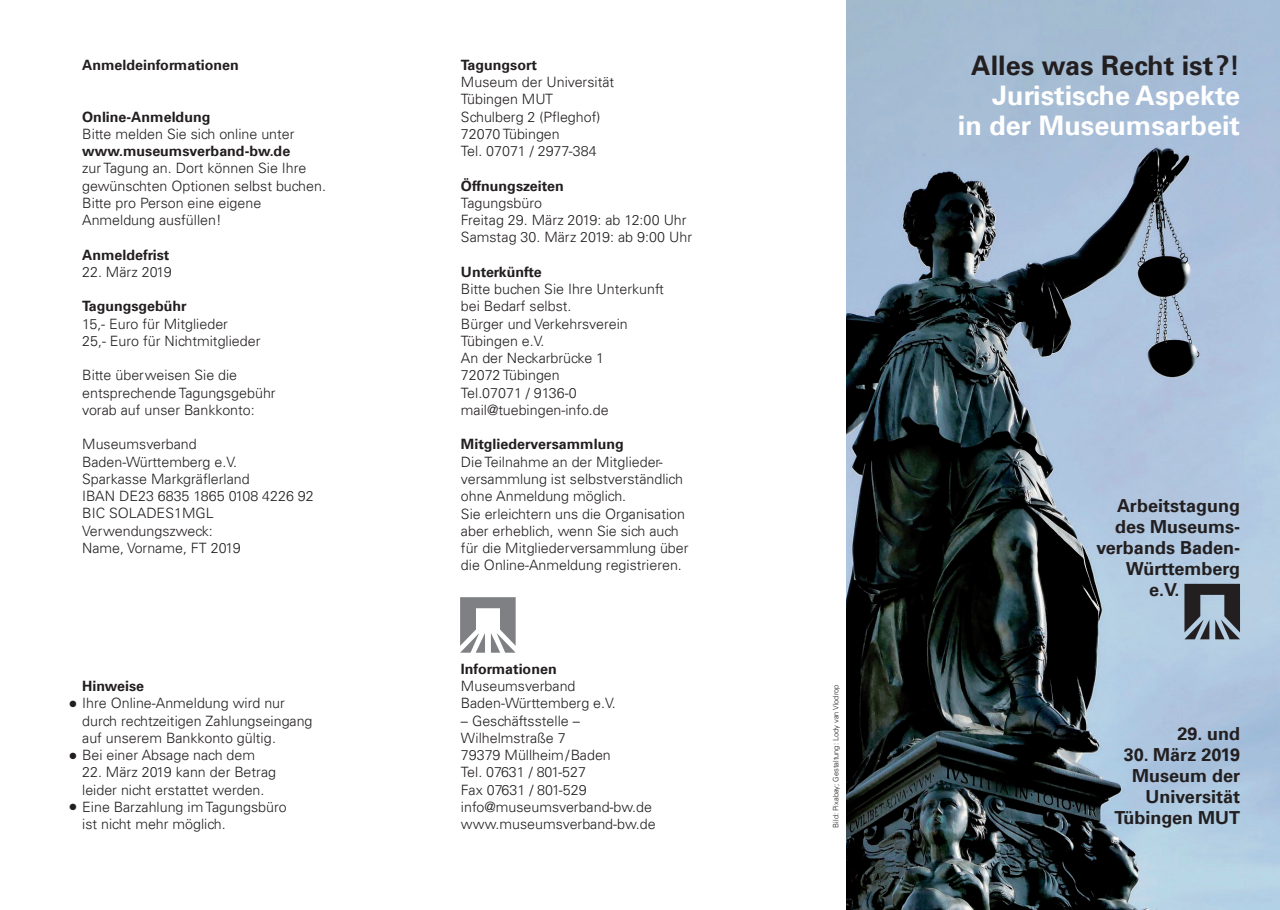
<style>
.page{position:relative;width:1280px;height:910px;background:#fff}
.page>*{position:absolute;margin:0;border:0;box-sizing:border-box;transform-origin:0 0}
.t1{font:700 27px/30px "Univers LT";color:#fff;text-align:right}
.t2{font:700 27px "Univers LT";color:#231f20}
.t3{font:700 18px/21px "Univers LT";color:#231f20;text-align:right}
.t4{font:300 14.25px/17.2px "Univers LT";color:#231f20}
.t5{font:700 14.25px "Univers LT";color:#231f20}
.t6{font:9px "Zapf Dingbats ITC";color:#231f20}
.t7{font:300 7.5px "Univers LT";color:#231f20}
</style>
<div class="page">
<img style="left:846px;top:0;width:434px;height:910px">
<svg style="left:460px;top:597px;width:56px;height:56px"></svg>
<svg style="left:1184px;top:584px;width:56px;height:55px;background:#5a6169"></svg>
<p class="t5" style="left:82px;top:56px;width:158px">Anmeldeinformationen</p>
<p class="t5" style="left:82px;top:108px;width:130px">Online-Anmeldung</p>
<p class="t4" style="left:82px;top:125px;width:214px">Bitte melden Sie sich online unter</p>
<p class="t5" style="left:82px;top:143px;width:210px">www.museumsverband-bw.de</p>
<p class="t4" style="left:82px;top:160px;width:245px">zur Tagung an. Dort können Sie Ihre gewünschten Optionen selbst buchen.<br>Bitte pro Person eine eigene<br>Anmeldung ausfüllen!</p>
<p class="t5" style="left:82px;top:246px;width:89px">Anmeldefrist</p>
<p class="t4" style="left:82px;top:263px;width:91px">22. März 2019</p>
<p class="t5" style="left:82px;top:298px;width:106px">Tagungsgebühr</p>
<p class="t4" style="left:82px;top:315px;width:180px">15,- Euro für Mitglieder<br>25,- Euro für Nichtmitglieder</p>
<p class="t4" style="left:82px;top:367px;width:195px">Bitte überweisen Sie die entsprechende Tagungsgebühr vorab auf unser Bankkonto:</p>
<p class="t4" style="left:82px;top:436px;width:233px">Museumsverband<br>Baden-Württemberg e.V.<br>Sparkasse Markgräflerland<br>IBAN DE23 6835 1865 0108 4226 92<br>BIC SOLADES1MGL<br>Verwendungszweck:<br>Name, Vorname, FT 2019</p>
<p class="t5" style="left:82px;top:678px;width:63px">Hinweise</p>
<p class="t4" style="left:82px;top:695px;width:232px">Ihre Online-Anmeldung wird nur durch rechtzeitigen Zahlungseingang auf unserem Bankkonto gültig.<br>Bei einer Absage nach dem</p>
<p class="t4" style="left:82px;top:764px;width:206px">22. März 2019 kann der Betrag leider nicht erstattet werden.<br>Eine Barzahlung im Tagungsbüro ist nicht mehr möglich.</p>
<p class="t6" style="left:69px;top:699px;width:9px">●</p>
<p class="t6" style="left:69px;top:751px;width:9px">●</p>
<p class="t6" style="left:69px;top:803px;width:9px">●</p>
<p class="t5" style="left:461px;top:56px;width:77px">Tagungsort</p>
<p class="t4" style="left:461px;top:73px;width:155px">Museum der Universität<br>Tübingen MUT<br>Schulberg 2 (Pfleghof)<br>72070 Tübingen<br>Tel. 07071 / 2977-384</p>
<p class="t5" style="left:461px;top:177px;width:104px">Öffnungszeiten</p>
<p class="t4" style="left:461px;top:194px;width:233px">Tagungsbüro<br>Freitag 29. März 2019: ab 12:00 Uhr<br>Samstag 30. März 2019: ab 9:00 Uhr</p>
<p class="t5" style="left:461px;top:264px;width:82px">Unterkünfte</p>
<p class="t4" style="left:461px;top:280px;width:204px">Bitte buchen Sie Ihre Unterkunft bei Bedarf selbst.<br>Bürger und Verkehrsverein<br>Tübingen e.V.<br>An der Neckarbrücke 1<br>72072 Tübingen<br>Tel.07071 / 9136-0 mail@tuebingen-info.de</p>
<p class="t5" style="left:461px;top:436px;width:164px">Mitgliederversammlung</p>
<p class="t4" style="left:461px;top:453px;width:229px">Die Teilnahme an der Mitglieder&shy;versammlung ist selbstverständlich ohne Anmeldung möglich.<br>Sie erleichtern uns die Organisation aber erheblich, wenn Sie sich auch für die Mitgliederversammlung über die Online-Anmeldung registrieren.</p>
<p class="t5" style="left:461px;top:660px;width:97px">Informationen</p>
<p class="t4" style="left:461px;top:677px;width:156px">Museumsverband<br>Baden-Württemberg e.V.</p>
<p class="t4" style="left:461px;top:712px;width:196px">– Geschäftsstelle –<br>Wilhelmstraße 7<br>79379 Müllheim/Baden<br>Tel. 07631 / 801-527<br>Fax 07631 / 801-529 info@museumsverband-bw.de www.museumsverband-bw.de</p>
<h1 class="t2" style="left:971px;top:49px;width:270px">Alles was Recht ist?!</h1>
<h1 class="t1" style="left:958px;top:81px;width:284px">Juristische Aspekte<br>in der Museumsarbeit</h1>
<p class="t7" style="left:831px;top:828px;width:145px;rotate:-90deg">Bild: Pixabay; Gestaltung: Lody van Vlodrop</p>
<p class="t3" style="left:1117px;top:495px;width:125px">Arbeitstagung</p>
<p class="t3" style="left:1115px;top:516px;width:126px">des Museums-</p>
<p class="t3" style="left:1096px;top:537px;width:145px">verbands Baden-</p>
<p class="t3" style="left:1126px;top:558px;width:116px">Württemberg</p>
<p class="t3" style="left:1149px;top:579px;width:32px">e.V.</p>
<p class="t3" style="left:1177px;top:723px;width:64px">29. und</p>
<p class="t3" style="left:1114px;top:744px;width:127px">30. März 2019<br>Museum der<br>Universität<br>Tübingen MUT</p>
</div>
